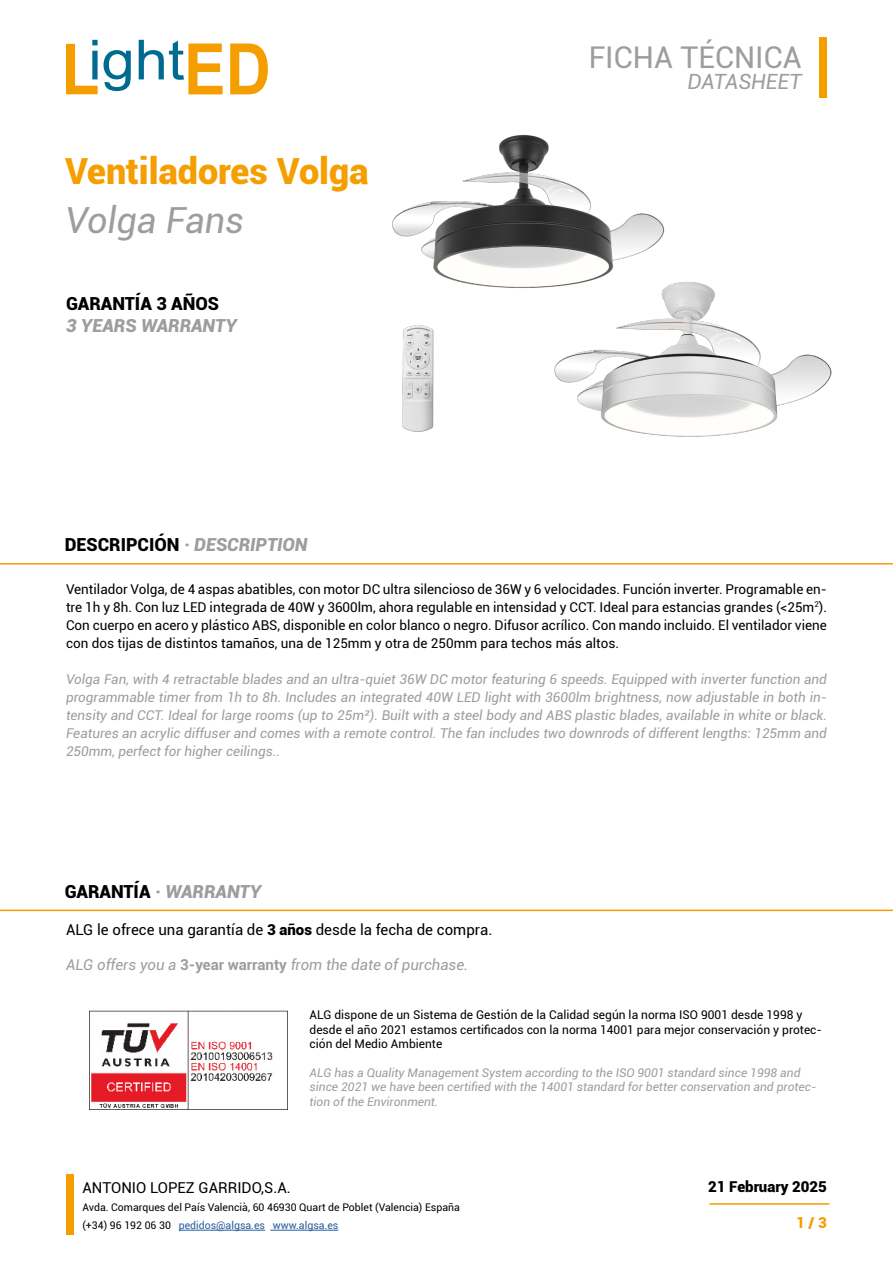
<style>
.page{position:relative;width:893px;height:1263px;background:#fff}
.page>*{position:absolute;margin:0;border:0;box-sizing:border-box;transform-origin:0 0}
.t1{font:900 36px "Roboto";color:#f59e00}
.t2{font:italic 36px "Roboto";color:#9d9d9c}
.t3{font:30px "Roboto";color:#9d9d9c}
.t4{font:italic 21px "Roboto";color:#9d9d9c}
.t5{font:italic 900 18px "Roboto";color:#9d9d9c}
.t6{font:900 18px "Roboto";color:#000}
.t7{font:15px "Roboto";color:#000}
.t8{font:italic 15px "Roboto";color:#9d9d9c}
.t9{font:900 15px "Roboto";color:#000}
.t10{font:900 15px "Roboto";color:#f59e00}
.t11{font:italic 13.5px/18px "Roboto";color:#9d9d9c;text-align:justify}
.t12{font:13.5px/18px "Roboto";color:#000;text-align:justify}
.t13{font:italic 12px/14.4px "Roboto";color:#9d9d9c}
.t14{font:12px/14.4px "Roboto";color:#000}
.t15{font:10.5px/18px "Roboto";color:#000}
.s1{font-style:normal;color:#000}
.s2{font-weight:900}
.s3{font-weight:700;font-style:normal}
.s4{color:#275b9b}
</style>
<div class="page">
<svg style="left:66px;top:40px;width:32px;height:54px"></svg>
<svg style="left:104px;top:50px;width:27px;height:41px"></svg>
<svg style="left:139px;top:40px;width:84px;height:54px"></svg>
<svg style="left:230px;top:44px;width:38px;height:50px"></svg>
<hr style="left:179px;top:1230px;width:86px;height:1px;background:#275b9b">
<hr style="left:270px;top:1230px;width:68px;height:1px;background:#275b9b">
<div style="left:819px;top:37px;width:8px;height:60px;background:#f59e00"></div>
<div style="left:66px;top:1175px;width:8px;height:60px;background:#f59e00"></div>
<hr style="left:710px;top:1203px;width:119px;height:2px;background:#f59e00">
<hr style="left:0;top:563px;width:893px;height:1px;background:#f59e00">
<img style="left:89px;top:1010px;width:198px;height:100px">
<hr style="left:0;top:909px;width:893px;height:2px;background:#f59e00">
<img style="left:392px;top:134px;width:273px;height:154px">
<img style="left:552px;top:281px;width:280px;height:156px">
<img style="left:402px;top:325px;width:32px;height:107px">
<h1 class="t1" style="left:65px;top:145px;width:305px">Ventiladores Volga</h1>
<h1 class="t2" style="left:65px;top:195px;width:181px">Volga Fans</h1>
<h3 class="t6" style="left:66px;top:291px;width:155px">GARANTÍA 3 AÑOS</h3>
<h3 class="t5" style="left:66px;top:313px;width:172px">3 YEARS WARRANTY</h3>
<h2 class="t3" style="left:589px;top:36px;width:214px">FICHA TÉCNICA</h2>
<h3 class="t4" style="left:687px;top:67px;width:116px">DATASHEET</h3>
<h3 class="t5" style="left:65px;top:532px;width:244px"><span class="s1">DESCRIPCIÓN</span> · DESCRIPTION</h3>
<p class="t12" style="left:66px;top:579px;width:762px">Ventilador Volga, de 4 aspas abatibles, con motor DC ultra silencioso de 36W y 6 velocidades. Función inverter. Programable en&shy;tre 1h y 8h. Con luz LED integrada de 40W y 3600lm, ahora regulable en intensidad y CCT. Ideal para estancias grandes (&lt;25m<sup>2</sup>).<br>Con cuerpo en acero y plástico ABS, disponible en color blanco o negro. Difusor acrílico. Con mando incluido. El ventilador viene con dos tijas de distintos tamaños, una de 125mm y otra de 250mm para techos más altos.</p>
<p class="t11" style="left:66px;top:669px;width:762px">Volga Fan, with 4 retractable blades and an ultra-quiet 36W DC motor featuring 6 speeds. Equipped with inverter function and programmable timer from 1h to 8h. Includes an integrated 40W LED light with 3600lm brightness, now adjustable in both in&shy;tensity and CCT. Ideal for large rooms (up to 25m²). Built with a steel body and ABS plastic blades, available in white or black.<br>Features an acrylic diffuser and comes with a remote control. The fan includes two downrods of different lengths: 125mm and 250mm, perfect for higher ceilings..</p>
<h3 class="t5" style="left:65px;top:879px;width:198px"><span class="s1">GARANTÍA</span> · WARRANTY</h3>
<p class="t7" style="left:66px;top:919px;width:428px">ALG le ofrece una garantía de <span class="s2">3 años</span> desde la fecha de compra.</p>
<p class="t8" style="left:66px;top:954px;width:404px">ALG offers you a <span class="s3">3-year warranty</span> from the date of purchase.</p>
<p class="t14" style="left:310px;top:1007px;width:514px">ALG dispone de un Sistema de Gestión de la Calidad según la norma ISO 9001 desde 1998 y desde el año 2021 estamos certificados con la norma 14001 para mejor conservación y protec&shy;ción del Medio Ambiente</p>
<p class="t13" style="left:310px;top:1065px;width:508px">ALG has a Quality Management System according to the ISO 9001 standard since 1998 and since 2021 we have been certified with the 14001 standard for better conservation and protec&shy;tion of the Environment.</p>
<p class="t7" style="left:82px;top:1177px;width:210px">ANTONIO LOPEZ GARRIDO,S.A.</p>
<p class="t15" style="left:82px;top:1198px;width:379px">Avda. Comarques del País Valencià, 60 46930 Quart de Poblet (Valencia) España (+34) 96 192 06 30 <span class="s4">pedidos@algsa.es www.algsa.es</span></p>
<p class="t9" style="left:708px;top:1176px;width:120px">21 February 2025</p>
<p class="t10" style="left:796px;top:1212px;width:32px">1 / 3</p>
</div>
